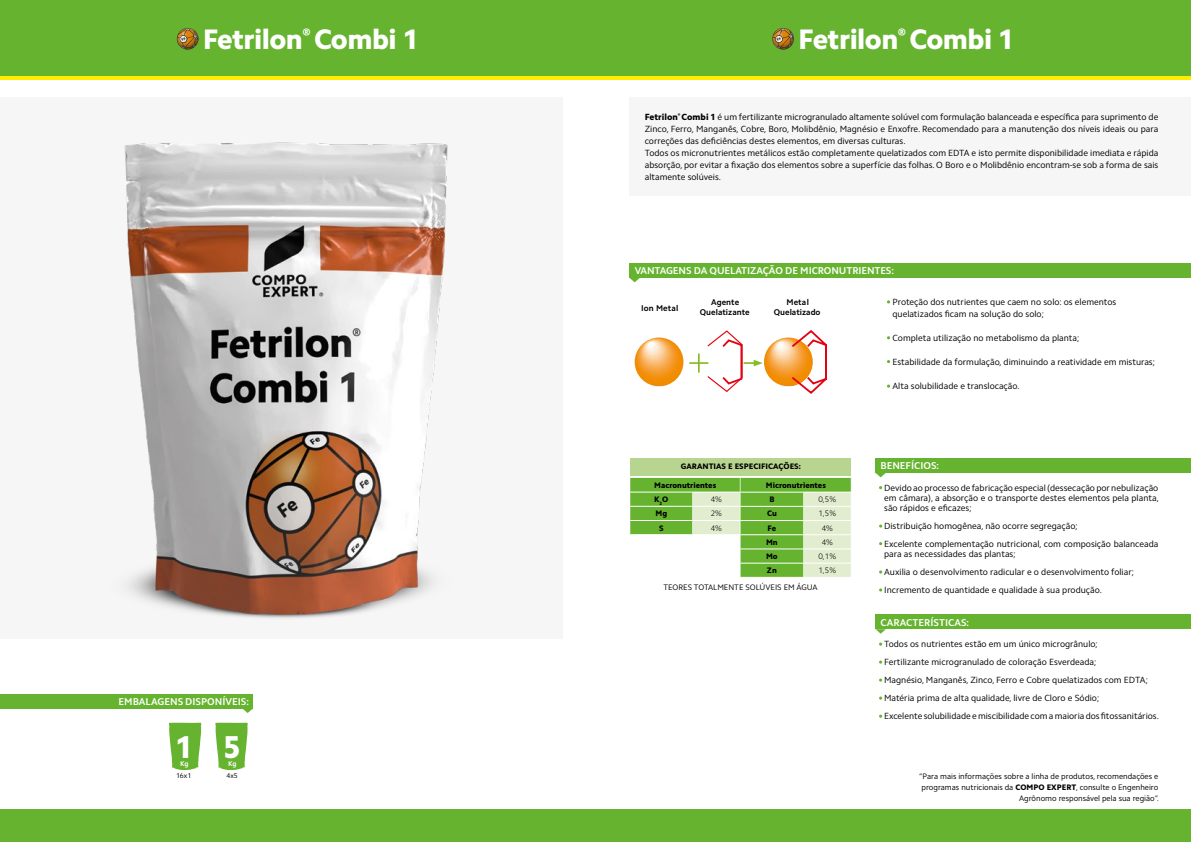
<style>
.page{position:relative;width:1191px;height:842px;background:#fff}
.page>*{position:absolute;margin:0;border:0;box-sizing:border-box;transform-origin:0 0}
.t1{font:800 31.7px "Camphor Pro";color:#fff}
.t2{font:800 28.3px "Camphor Pro";letter-spacing:-.02em;color:#fff}
.t3{font:700 10px "Camphor Pro";color:#fff}
.t4{font:9px/18px "Camphor Pro";color:#000}
.t5{font:700 8.4px/10.1px "Camphor Pro";color:#000;text-align:center}
.t6{font:8px/11px "Camphor Pro";color:#000;text-align:right}
.t7{font:800 8px/14.2px "Camphor Pro";color:#000}
.t8{font:300 8px "Camphor Pro";color:#000}
.t9{font:7px "Camphor Pro";color:#000}
.t10{font:700 7px "Camphor Pro";color:#fff}
.s1{font-weight:800}
</style>
<div class="page">
<div style="left:0;top:97px;width:562px;height:542px;background:#f6f6f6"></div>
<div style="left:629px;top:97px;width:562px;height:99px;background:#f6f6f6"></div>
<hr style="left:0;top:76px;width:1191px;height:3px;background:#ffed00">
<div style="left:0;top:0;width:1191px;height:76px;background:#65b32e"></div>
<div style="left:0;top:809px;width:1191px;height:33px;background:#65b32e"></div>
<div style="left:0;top:694px;width:253px;height:15px;background:#65b32e"></div>
<div style="left:629px;top:263px;width:562px;height:15px;background:#65b32e"></div>
<svg style="left:243px;top:709px;width:10px;height:4px"></svg>
<div style="left:875px;top:614px;width:316px;height:15px;background:#65b32e"></div>
<svg style="left:875px;top:629px;width:11px;height:5px"></svg>
<svg style="left:629px;top:278px;width:11px;height:4px"></svg>
<div style="left:875px;top:458px;width:316px;height:15px;background:#65b32e"></div>
<svg style="left:875px;top:473px;width:10px;height:4px"></svg>
<svg style="left:879px;top:570px;width:3px;height:4px"></svg>
<svg style="left:879px;top:524px;width:3px;height:4px"></svg>
<svg style="left:879px;top:642px;width:3px;height:4px"></svg>
<svg style="left:879px;top:696px;width:3px;height:4px"></svg>
<svg style="left:879px;top:660px;width:3px;height:4px"></svg>
<svg style="left:879px;top:678px;width:3px;height:4px"></svg>
<img style="left:124px;top:142px;width:324px;height:476px">
<img style="left:645px;top:367px;width:38px;height:19px">
<img style="left:634px;top:338px;width:49px;height:48px;border-radius:24px">
<img style="left:764px;top:338px;width:26px;height:48px">
<svg style="left:790px;top:330px;width:37px;height:64px"></svg>
<svg style="left:689px;top:330px;width:73px;height:62px"></svg>
<svg style="left:215px;top:723px;width:33px;height:47px;background:#79bd49"></svg>
<div style="left:630px;top:458px;width:221px;height:17px;background:#b8d590"></div>
<svg style="left:630px;top:478px;width:222px;height:99px"></svg>
<hr style="left:803px;top:506px;width:48px;height:1px;background:#fff">
<hr style="left:803px;top:520px;width:48px;height:1px;background:#fff">
<hr style="left:803px;top:535px;width:48px;height:1px;background:#fff">
<hr style="left:803px;top:549px;width:48px;height:1px;background:#fff">
<hr style="left:803px;top:563px;width:48px;height:1px;background:#fff">
<hr style="left:740px;top:492px;width:63px;height:1px;background:#fff">
<hr style="left:803px;top:492px;width:48px;height:1px;background:#fff">
<svg style="left:169px;top:723px;width:32px;height:47px;background:#75bb44"></svg>
<svg style="left:177px;top:28px;width:21px;height:22px"></svg>
<svg style="left:772px;top:28px;width:22px;height:22px"></svg>
<h2 class="t2" style="left:203px;top:23px;width:217px">Fetrilon<sup>®</sup> Combi 1</h2>
<h2 class="t2" style="left:798px;top:23px;width:217px">Fetrilon<sup>®</sup> Combi 1</h2>
<p class="t4" style="left:645px;top:111px;width:515px;line-height:12px"><span class="s1">Fetrilon</span><sup>®</sup> <span class="s1">Combi 1</span> é um fertilizante microgranulado altamente solúvel com formulação balanceada e específica para suprimento de Zinco, Ferro, Manganês, Cobre, Boro, Molibdênio, Magnésio e Enxofre. Recomendado para a manutenção dos níveis ideais ou para correções das deficiências destes elementos, em diversas culturas.<br>Todos os micronutrientes metálicos estão completamente quelatizados com EDTA e isto permite disponibilidade imediata e rápida absorção, por evitar a fixação dos elementos sobre a superfície das folhas. O Boro e o Molibdênio encontram-se sob a forma de sais altamente solúveis.</p>
<p class="t3" style="left:634px;top:265px;width:261px">VANTAGENS DA QUELATIZAÇÃO DE MICRONUTRIENTES:</p>
<p class="t4" style="left:892px;top:296px;width:225px;line-height:12px">Proteção dos nutrientes que caem no solo: os elementos quelatizados ficam na solução do solo;</p>
<p class="t4" style="left:892px;top:329px;width:188px">Completa utilização no metabolismo da planta;</p>
<p class="t4" style="left:892px;top:353px;width:264px">Estabilidade da formulação, diminuindo a reatividade em misturas;</p>
<p class="t4" style="left:892px;top:377px;width:129px">Alta solubilidade e translocação.</p>
<p class="t5" style="left:641px;top:303px;width:39px">Ion Metal</p>
<p class="t5" style="left:700px;top:297px;width:51px">Agente<br>Quelatizante</p>
<p class="t5" style="left:774px;top:297px;width:48px">Metal<br>Quelatizado</p>
<p class="t3" style="left:119px;top:695px;width:132px">EMBALAGENS DISPONÍVEIS:</p>
<h1 class="t1" style="left:175px;top:728px;width:19px">1</h1>
<p class="t10" style="left:180px;top:759px;width:10px">Kg</p>
<h1 class="t1" style="left:223px;top:728px;width:19px">5</h1>
<p class="t10" style="left:228px;top:759px;width:10px">Kg</p>
<p class="t9" style="left:176px;top:772px;width:17px">16x1</p>
<p class="t9" style="left:226px;top:772px;width:13px">4x5</p>
<p class="t7" style="left:681px;top:460px;width:121px">GARANTIAS E ESPECIFICAÇÕES:</p>
<p class="t7" style="left:654px;top:478px;width:64px">Macronutrientes<br>K<sub>2</sub>O</p>
<p class="t8" style="left:710px;top:495px;width:13px">4%</p>
<p class="t7" style="left:769px;top:478px;width:58px;text-indent:-3px">Micronutrientes<br>B</p>
<p class="t8" style="left:818px;top:495px;width:19px">0,5%</p>
<p class="t7" style="left:655px;top:506px;width:13px">Mg</p>
<p class="t8" style="left:710px;top:509px;width:13px">2%</p>
<p class="t7" style="left:659px;top:521px;width:6px">S</p>
<p class="t8" style="left:710px;top:523px;width:13px">4%</p>
<p class="t7" style="left:767px;top:506px;width:11px">Cu</p>
<p class="t8" style="left:818px;top:509px;width:19px">1,5%</p>
<p class="t7" style="left:767px;top:521px;width:10px">Fe</p>
<p class="t8" style="left:821px;top:523px;width:13px">4%</p>
<p class="t7" style="left:766px;top:535px;width:13px">Mn</p>
<p class="t8" style="left:821px;top:537px;width:13px">4%</p>
<p class="t7" style="left:766px;top:549px;width:13px">Mo</p>
<p class="t8" style="left:818px;top:551px;width:19px">0,1%</p>
<p class="t7" style="left:767px;top:563px;width:11px">Zn</p>
<p class="t8" style="left:818px;top:566px;width:19px">1,5%</p>
<p class="t6" style="left:663px;top:582px;width:156px">TEORES TOTALMENTE SOLÚVEIS EM ÁGUA</p>
<p class="t3" style="left:880px;top:460px;width:60px">BENEFÍCIOS:</p>
<p class="t4" style="left:884px;top:483px;width:276px;line-height:10px;text-align:justify">Devido ao processo de fabricação especial (dessecação por nebulização em câmara), a absorção e o transporte destes elementos pela planta, são rápidos e eficazes;</p>
<p class="t4" style="left:884px;top:517px;width:276px">Distribuição homogênea, não ocorre segregação;<br>Excelente complementação nutricional, com composição balanceada</p>
<p class="t4" style="left:884px;top:545px;width:251px">para as necessidades das plantas;<br>Auxilia o desenvolvimento radicular e o desenvolvimento foliar;<br>Incremento de quantidade e qualidade à sua produção.</p>
<p class="t3" style="left:880px;top:616px;width:90px">CARACTERÍSTICAS:</p>
<p class="t4" style="left:884px;top:635px;width:276px">Todos os nutrientes estão em um único microgrânulo;<br>Fertilizante microgranulado de coloração Esverdeada;<br>Magnésio, Manganês, Zinco, Ferro e Cobre quelatizados com EDTA; Matéria prima de alta qualidade, livre de Cloro e Sódio;<br>Excelente solubilidade e miscibilidade com a maioria dos fitossanitários.</p>
<p class="t6" style="left:919px;top:770px;width:241px">“Para mais informações sobre a linha de produtos, recomendações e programas nutricionais da <span class="s1">COMPO EXPERT</span>, consulte o Engenheiro<br>Agrônomo responsável pela sua região”.</p>
</div>
